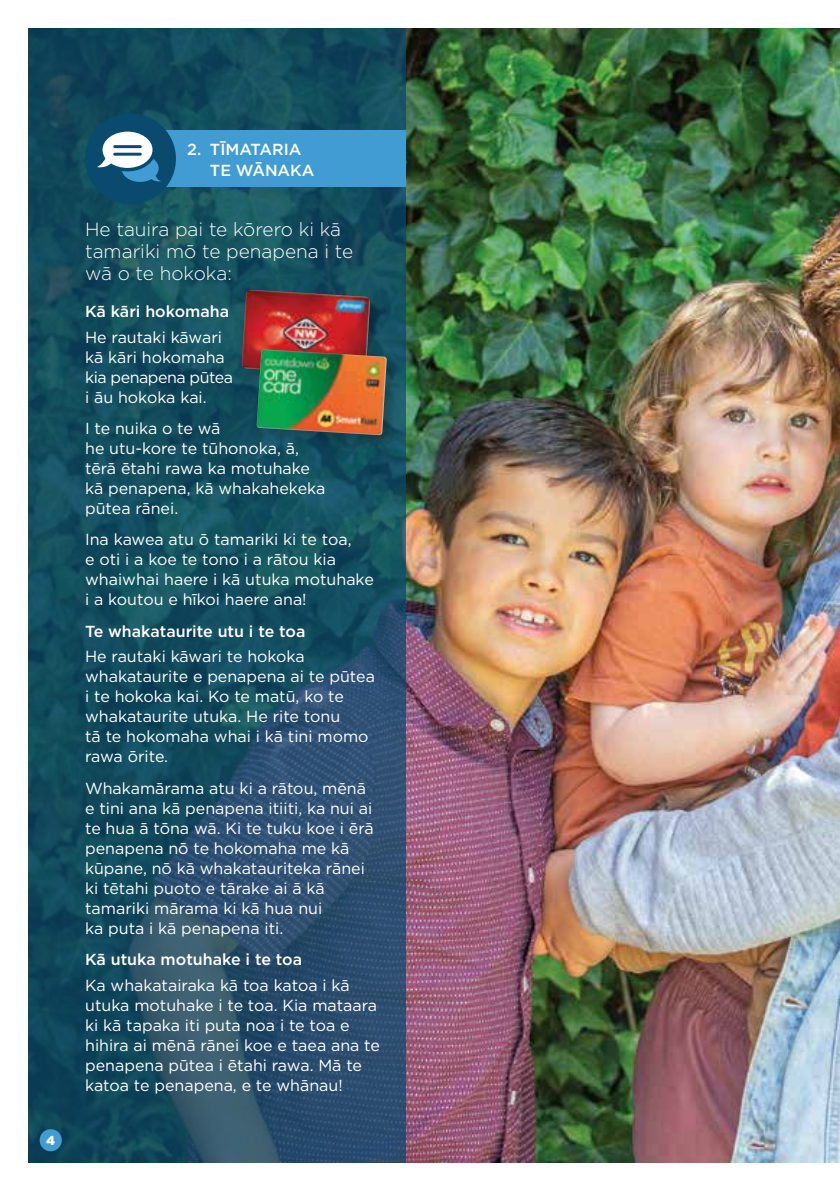
<style>
.page{position:relative;width:840px;height:1191px;background:#fff}
.page>*{position:absolute;margin:0;border:0;box-sizing:border-box;transform-origin:0 0}
.t1{font:300 19px/22px "Gotham";color:#fff}
.t2{font:16px/20px "Gotham";color:#fff}
.t3{font:500 16px/21px "Gotham";color:#fff}
.t4{font:900 13px "Gotham";color:#fff}
</style>
<div class="page">
<img style="left:405px;top:28px;width:434px;height:1134px">
<svg style="left:28px;top:28px;width:377px;height:1134px;background:#1a4d62"></svg>
<div style="left:164px;top:131px;width:241px;height:56px;background:#419cd4"></div>
<div style="left:85px;top:113px;width:91px;height:91px;background:#094a6e;border-radius:50%"></div>
<svg style="left:97px;top:132px;width:64px;height:50px"></svg>
<div style="left:237px;top:285px;width:149px;height:106px;background:#000;opacity:.25"></div>
<img style="left:241px;top:290px;width:129px;height:85px">
<div style="left:252px;top:344px;width:151px;height:107px;background:#000;opacity:.25"></div>
<img style="left:256px;top:349px;width:130px;height:86px">
<div style="left:40px;top:1129px;width:22px;height:22px;background:#419cd4;border-radius:50%"></div>
<p class="t4" style="left:46px;top:1131px;width:10px">4</p>
<p class="t3" style="left:210px;top:138px;width:106px;text-indent:-23px">2. TĪMATARIA<br>TE WĀNAKA</p>
<p class="t1" style="left:85px;top:218px;width:269px">He tauira pai te kōrero ki kā tamariki mō te penapena i te wā o te hokoka:</p>
<p class="t3" style="left:85px;top:300px;width:145px">Kā kāri hokomaha</p>
<p class="t2" style="left:85px;top:326px;width:149px">He rautaki kāwari kā kāri hokomaha kia penapena pūtea i āu hokoka kai.</p>
<p class="t2" style="left:85px;top:418px;width:241px">I te nuika o te wā<br>he utu-kore te tūhonoka, ā, tērā ētahi rawa ka motuhake kā penapena, kā whakahekeka pūtea rānei.</p>
<p class="t2" style="left:85px;top:529px;width:290px">Ina kawea atu ō tamariki ki te toa,<br>e oti i a koe te tono i a rātou kia whaiwhai haere i kā utuka motuhake i a koutou e hīkoi haere ana!</p>
<p class="t3" style="left:85px;top:620px;width:222px">Te whakataurite utu i te toa</p>
<p class="t2" style="left:85px;top:646px;width:291px">He rautaki kāwari te hokoka whakataurite e penapena ai te pūtea i te hokoka kai. Ko te matū, ko te whakataurite utuka. He rite tonu<br>tā te hokomaha whai i kā tini momo rawa ōrite.</p>
<p class="t2" style="left:85px;top:777px;width:290px">Whakamārama atu ki a rātou, mēnā e tini ana kā penapena itiiti, ka nui ai te hua ā tōna wā. Ki te tuku koe i ērā penapena nō te hokomaha me kā kūpane, nō kā whakatauriteka rānei ki tētahi puoto e tārake ai ā kā tamariki mārama ki kā hua nui<br>ka puta i kā penapena iti.</p>
<p class="t3" style="left:85px;top:948px;width:218px">Kā utuka motuhake i te toa</p>
<p class="t2" style="left:85px;top:974px;width:296px">Ka whakatairaka kā toa katoa i kā utuka motuhake i te toa. Kia mataara ki kā tapaka iti puta noa i te toa e hihira ai mēnā rānei koe e taea ana te penapena pūtea i ētahi rawa. Mā te katoa te penapena, e te whānau!</p>
</div>
